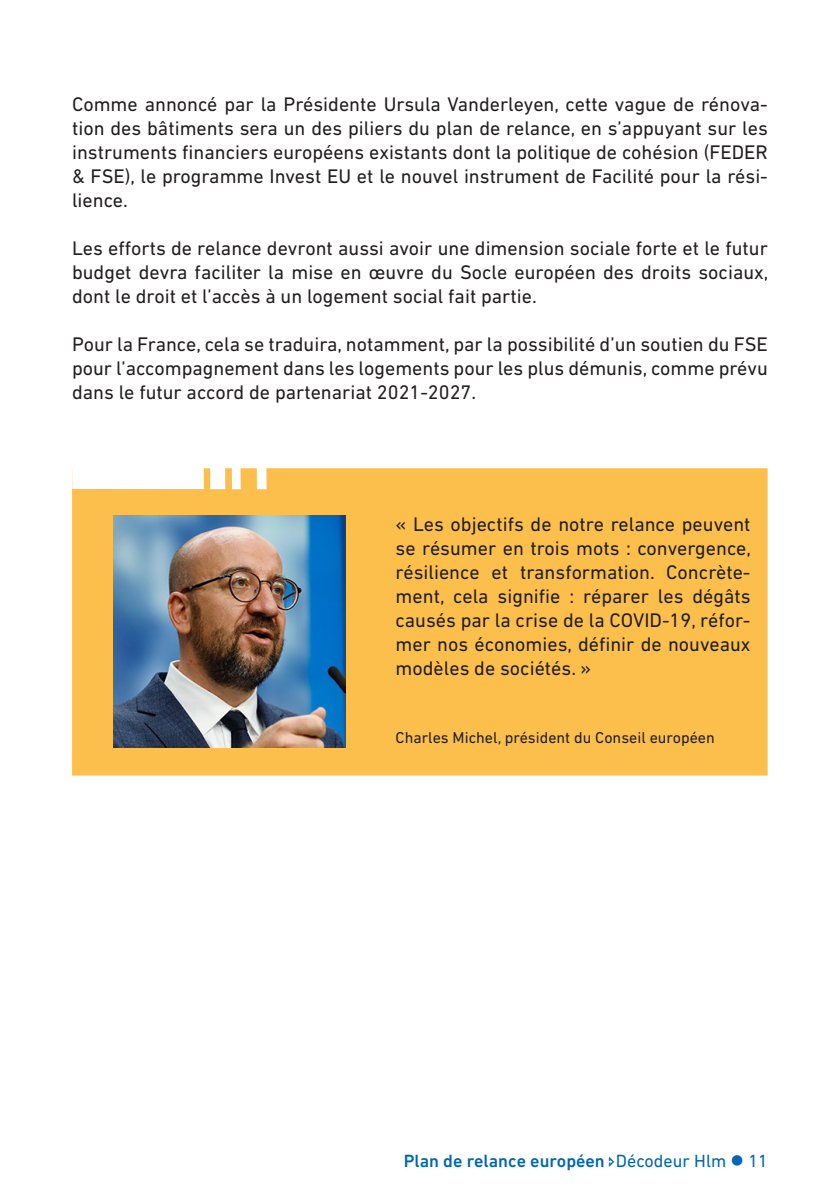
<style>
.page{position:relative;width:840px;height:1191px;background:#fff}
.page>*{position:absolute;margin:0;border:0;box-sizing:border-box;transform-origin:0 0}
.Texte_courant{font:20px/24px "DIN Next LT Pro";color:#231f20;text-align:justify}
.t1{font:500 18px "DIN Next LT Pro";color:#0166b3}
.Texte_courant-2{font:16px "DIN Next LT Pro";color:#231f20}
.s1{font-weight:400}
</style>
<div class="page">
<div style="left:72px;top:468px;width:695px;height:307px;background:#fdbf4c"></div>
<div style="left:72px;top:465px;width:132px;height:24px;background:#fff"></div>
<div style="left:210px;top:466px;width:15px;height:23px;background:#fff"></div>
<div style="left:232px;top:466px;width:8px;height:23px;background:#fff"></div>
<div style="left:256px;top:466px;width:10px;height:23px;background:#fff"></div>
<img style="left:114px;top:515px;width:231px;height:232px">
<p class="Texte_courant" style="left:72px;top:92px;width:697px">Comme annoncé par la Présidente Ursula Vanderleyen, cette vague de rénova&shy;tion des bâtiments sera un des piliers du plan de relance, en s’appuyant sur les instruments financiers européens existants dont la politique de cohésion (FEDER &amp; FSE), le programme Invest EU et le nouvel instrument de Facilité pour la rési&shy;lience.</p>
<p class="Texte_courant" style="left:72px;top:236px;width:697px">Les efforts de relance devront aussi avoir une dimension sociale forte et le futur budget devra faciliter la mise en œuvre du Socle européen des droits sociaux, dont le droit et l’accès à un logement social fait partie.</p>
<p class="Texte_courant" style="left:72px;top:332px;width:697px">Pour la France, cela se traduira, notamment, par la possibilité d’un soutien du FSE pour l’accompagnement dans les logements pour les plus démunis, comme prévu dans le futur accord de partenariat 2021-2027.</p>
<p class="Texte_courant" style="left:395px;top:512px;width:357px">« Les objectifs de notre relance peuvent se résumer en trois mots : convergence, résilience et transformation. Concrète&shy;ment, cela signifie : réparer les dégâts causés par la crise de la COVID-19, réfor&shy;mer nos économies, définir de nouveaux modèles de sociétés. »</p>
<p class="Texte_courant-2" style="left:395px;top:728px;width:320px">Charles Michel, président du Conseil européen</p>
<p class="t1" style="left:403px;top:1150px;width:365px">Plan de relance européen <span class="s1">Décodeur Hlm</span> ● <span class="s1">11</span></p>
</div>
